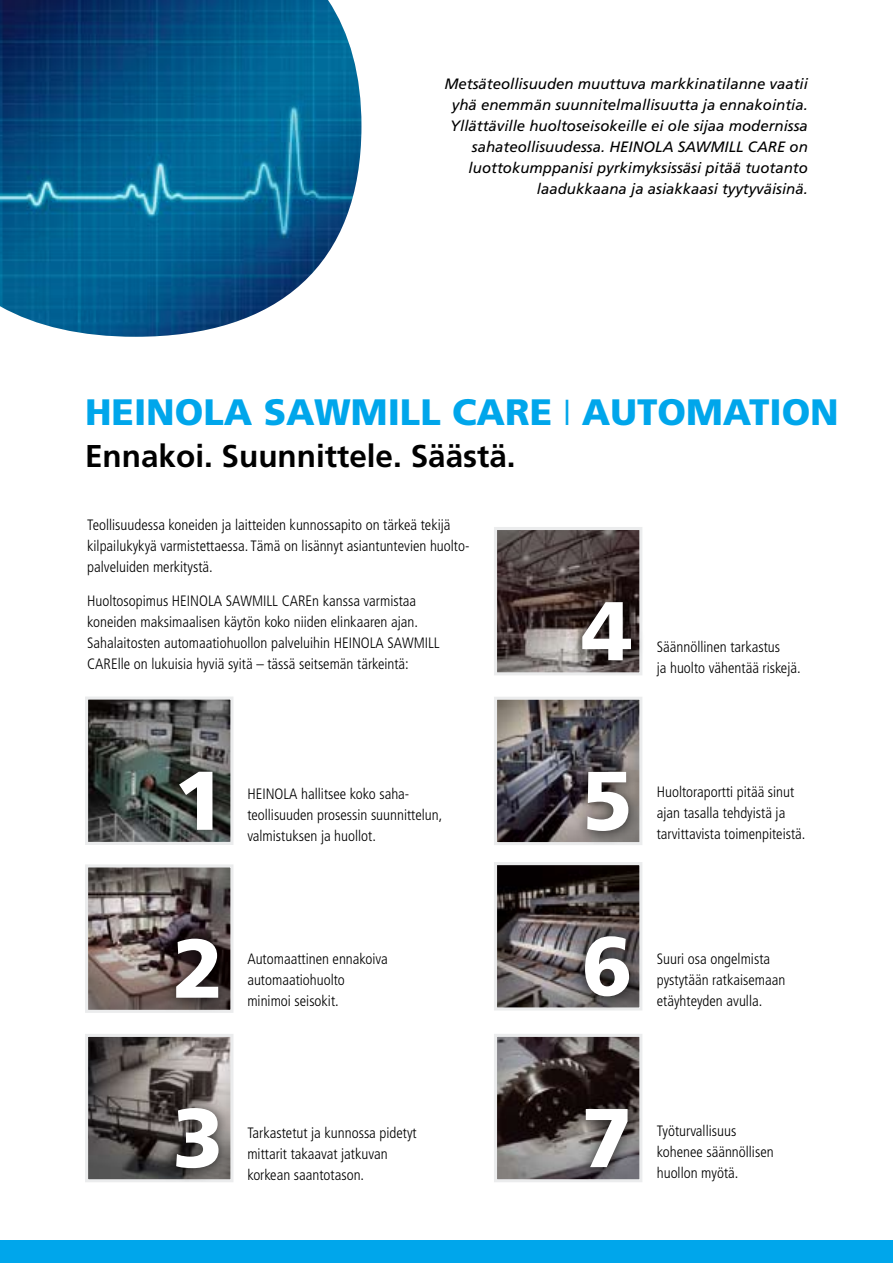
<style>
.page{position:relative;width:893px;height:1263px;background:#fff}
.page>*{position:absolute;margin:0;border:0;box-sizing:border-box;transform-origin:0 0}
.t1{font:900 83.25px/168.9px "Frutiger";color:#fff;text-align:justify}
.t2{font:900 36.75px "Frutiger";color:#00a6eb}
.t3{font:700 31.5px "Frutiger";color:#000}
.t4{font:300 condensed 15px/21px "Frutiger";color:#000}
.t5{font:italic 15px/21px "Frutiger";color:#000;text-align:right}
.s1{font-family:"Times";font-weight:400}
</style>
<div class="page">
<div style="left:0;top:1241px;width:893px;height:22px;background:#00a6eb"></div>
<img style="left:89px;top:700px;width:140px;height:141px">
<div style="left:85px;top:696px;width:148px;height:149px;border:3px solid #ebeced"></div>
<div style="left:164px;top:757px;width:60px;height:86px;background:#000;opacity:.75"></div>
<img style="left:89px;top:868px;width:140px;height:141px">
<div style="left:85px;top:864px;width:148px;height:149px;border:3px solid #ebeced"></div>
<div style="left:161px;top:924px;width:70px;height:87px;background:#000;opacity:.75"></div>
<img style="left:89px;top:1038px;width:140px;height:140px">
<div style="left:85px;top:1034px;width:148px;height:148px;border:3px solid #ebeced"></div>
<div style="left:161px;top:1093px;width:70px;height:89px;background:#000;opacity:.75"></div>
<img style="left:498px;top:531px;width:140px;height:140px">
<div style="left:494px;top:527px;width:148px;height:148px;border:3px solid #ebeced"></div>
<div style="left:568px;top:588px;width:76px;height:86px;background:#000;opacity:.75"></div>
<img style="left:498px;top:701px;width:140px;height:140px">
<div style="left:494px;top:697px;width:148px;height:148px;border:3px solid #ebeced"></div>
<div style="left:573px;top:757px;width:68px;height:87px;background:#000;opacity:.75"></div>
<img style="left:498px;top:866px;width:140px;height:140px">
<div style="left:494px;top:862px;width:148px;height:148px;border:3px solid #ebeced"></div>
<div style="left:570px;top:922px;width:72px;height:88px;background:#000;opacity:.75"></div>
<img style="left:498px;top:1038px;width:140px;height:140px">
<div style="left:494px;top:1034px;width:148px;height:148px;border:3px solid #ebeced"></div>
<div style="left:571px;top:1094px;width:70px;height:87px;background:#000;opacity:.75"></div>
<img style="left:0;top:0;width:361px;height:337px">
<p class="t5" style="left:444px;top:74px;width:365px">Metsäteollisuuden muuttuva markkinatilanne vaatii yhä enemmän suunnitelmallisuutta ja ennakointia.<br>Yllättäville huoltoseisokeille ei ole sijaa modernissa sahateollisuudessa. HEINOLA SAWMILL CARE on luottokumppanisi pyrkimyksissäsi pitää tuotanto laadukkaana ja asiakkaasi tyytyväisinä.</p>
<h2 class="t2" style="left:85px;top:390px;width:552px">HEINOLA SAWMILL CARE <span class="s1">|</span> AUTOMATION</h2>
<h3 class="t3" style="left:85px;top:437px;width:432px">Ennakoi. Suunnittele. Säästä.</h3>
<p class="t4" style="left:87px;top:514px;width:384px">Teollisuudessa koneiden ja laitteiden kunnossapito on tärkeä tekijä kilpailukykyä varmistettaessa. Tämä on lisännyt asiantuntevien huolto&shy;palveluiden merkitystä.</p>
<p class="t4" style="left:87px;top:591px;width:354px">Huoltosopimus HEINOLA SAWMILL CAREn kanssa varmistaa koneiden maksimaalisen käytön koko niiden elinkaaren ajan.<br>Sahalaitosten automaatiohuollon palveluihin HEINOLA SAWMILL CARElle on lukuisia hyviä syitä – tässä seitsemän tärkeintä:</p>
<h1 class="t1" style="left:173px;top:716px;width:53px">1<br>2<br>3</h1>
<p class="t4" style="left:247px;top:783px;width:197px">HEINOLA hallitsee koko saha&shy;teollisuuden prosessin suunnittelun, valmistuksen ja huollot.</p>
<p class="t4" style="left:247px;top:949px;width:142px">Automaattinen ennakoiva automaatiohuolto minimoi seisokit.</p>
<p class="t4" style="left:247px;top:1123px;width:171px">Tarkastetut ja kunnossa pidetyt mittarit takaavat jatkuvan korkean saantotason.</p>
<h1 class="t1" style="left:582px;top:546px;width:52px">4<br>5<br>6<br>7</h1>
<p class="t4" style="left:657px;top:637px;width:145px">Säännöllinen tarkastus<br>ja huolto vähentää riskejä.</p>
<p class="t4" style="left:657px;top:782px;width:150px">Huoltoraportti pitää sinut ajan tasalla tehdyistä ja tarvittavista toimenpiteistä.</p>
<p class="t4" style="left:657px;top:949px;width:130px">Suuri osa ongelmista pystytään ratkaisemaan etäyhteyden avulla.</p>
<p class="t4" style="left:657px;top:1121px;width:118px">Työturvallisuus kohenee säännöllisen huollon myötä.</p>
</div>
